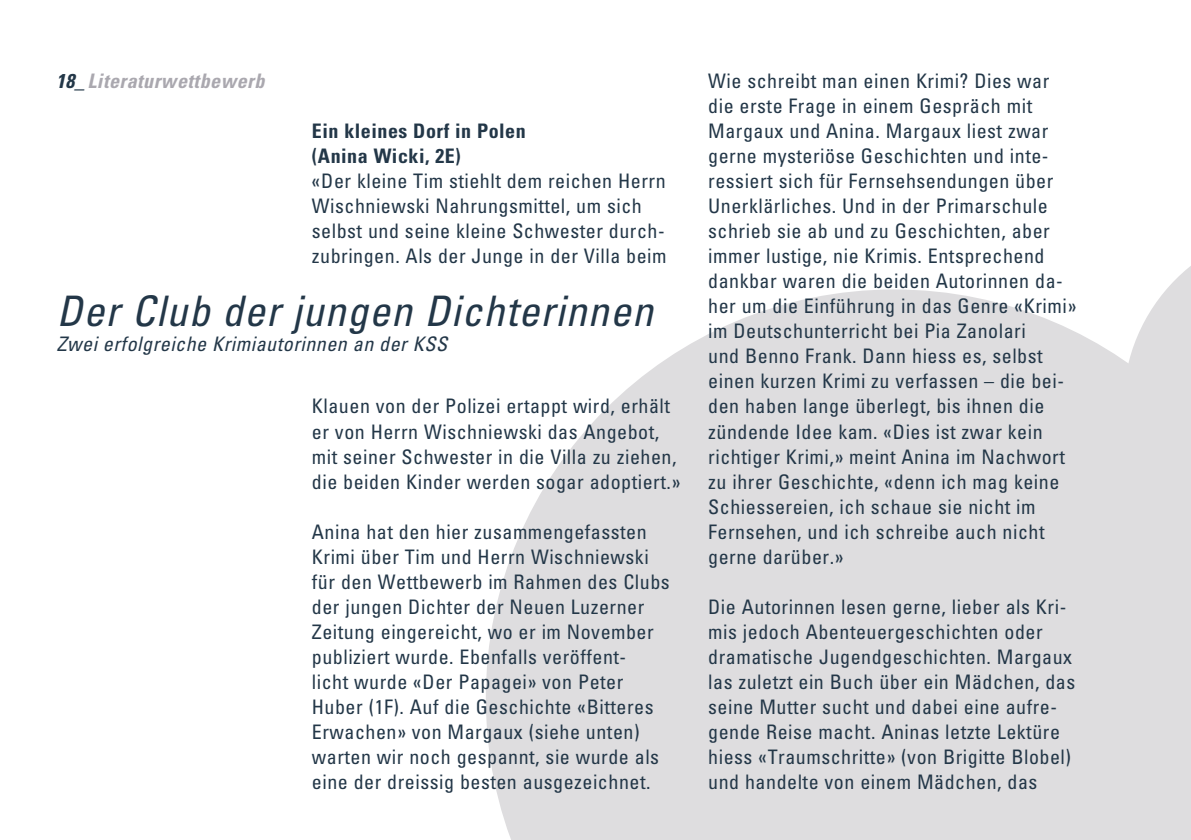
<style>
.page{position:relative;width:1191px;height:840px;background:#fff}
.page>*{position:absolute;margin:0;border:0;box-sizing:border-box;transform-origin:0 0}
.Titel{font:italic condensed 42px "Univers";letter-spacing:.025em;color:#233748}
.Lauftext{font:condensed 20px/25px "Univers";letter-spacing:.025em;color:#233748}
.Lead___Auszeichnung_Lauftext{font:italic condensed 20px "Univers";letter-spacing:.025em;color:#233748}
.Untertitel_o_E{font:700 condensed 20px "Univers";letter-spacing:.025em;color:#233748}
.Normal_kursiv_links{font:italic 700 condensed 20px "Univers";letter-spacing:.025em;color:#aaa8af}
.s1{color:#233748}
</style>
<div class="page">
<svg style="left:486px;top:289px;width:705px;height:550px;background:#e2e2e3"></svg>
<svg style="left:1123px;top:266px;width:68px;height:319px;background:#e2e1e3"></svg>
<p class="Normal_kursiv_links" style="left:56px;top:69px;width:210px"><span class="s1">18_</span> Literaturwettbewerb</p>
<p class="Untertitel_o_E" style="left:312px;top:119px;width:215px">Ein kleines Dorf in Polen</p>
<p class="Untertitel_o_E" style="left:312px;top:144px;width:150px">(Anina Wicki, 2E)</p>
<p class="Lauftext" style="left:312px;top:168px;width:356px">«Der kleine Tim stiehlt dem reichen Herrn Wischniewski Nahrungsmittel, um sich selbst und seine kleine Schwester durch&shy;zubringen. Als der Junge in der Villa beim</p>
<p class="Titel" style="left:57px;top:284px;width:598px">Der Club der jungen Dichterinnen</p>
<p class="Lead___Auszeichnung_Lauftext" style="left:57px;top:330px;width:392px">Zwei erfolgreiche Krimiautorinnen an der KSS</p>
<p class="Lauftext" style="left:312px;top:393px;width:370px">Klauen von der Polizei ertappt wird, erhält er von Herrn Wischniewski das Angebot, mit seiner Schwester in die Villa zu ziehen, die beiden Kinder werden sogar adoptiert.»</p>
<p class="Lauftext" style="left:312px;top:518px;width:359px">Anina hat den hier zusammengefassten Krimi über Tim und Herrn Wischniewski für den Wettbewerb im Rahmen des Clubs der jungen Dichter der Neuen Luzerner Zeitung eingereicht, wo er im November publiziert wurde. Ebenfalls veröffent-<br>licht wurde «Der Papagei» von Peter Huber (1F). Auf die Geschichte «Bitteres Erwachen» von Margaux (siehe unten) warten wir noch gespannt, sie wurde als eine der dreissig besten ausgezeichnet.</p>
<p class="Lauftext" style="left:708px;top:68px;width:369px">Wie schreibt man einen Krimi? Dies war die erste Frage in einem Gespräch mit Margaux und Anina. Margaux liest zwar gerne mysteriöse Geschichten und inte&shy;ressiert sich für Fernsehsendungen über Unerklärliches. Und in der Primarschule schrieb sie ab und zu Geschichten, aber immer lustige, nie Krimis. Entsprechend dankbar waren die beiden Autorinnen da&shy;her um die Einführung in das Genre «Krimi» im Deutschunterricht bei Pia Zanolari<br>und Benno Frank. Dann hiess es, selbst einen kurzen Krimi zu verfassen – die bei&shy;den haben lange überlegt, bis ihnen die zündende Idee kam. «Dies ist zwar kein richtiger Krimi,» meint Anina im Nachwort zu ihrer Geschichte, «denn ich mag keine Schiessereien, ich schaue sie nicht im Fernsehen, und ich schreibe auch nicht gerne darüber.»</p>
<p class="Lauftext" style="left:708px;top:593px;width:368px">Die Autorinnen lesen gerne, lieber als Kri&shy;mis jedoch Abenteuergeschichten oder dramatische Jugendgeschichten. Margaux las zuletzt ein Buch über ein Mädchen, das seine Mutter sucht und dabei eine aufre&shy;gende Reise macht. Aninas letzte Lektüre hiess «Traumschritte» (von Brigitte Blobel) und handelte von einem Mädchen, das</p>
</div>
